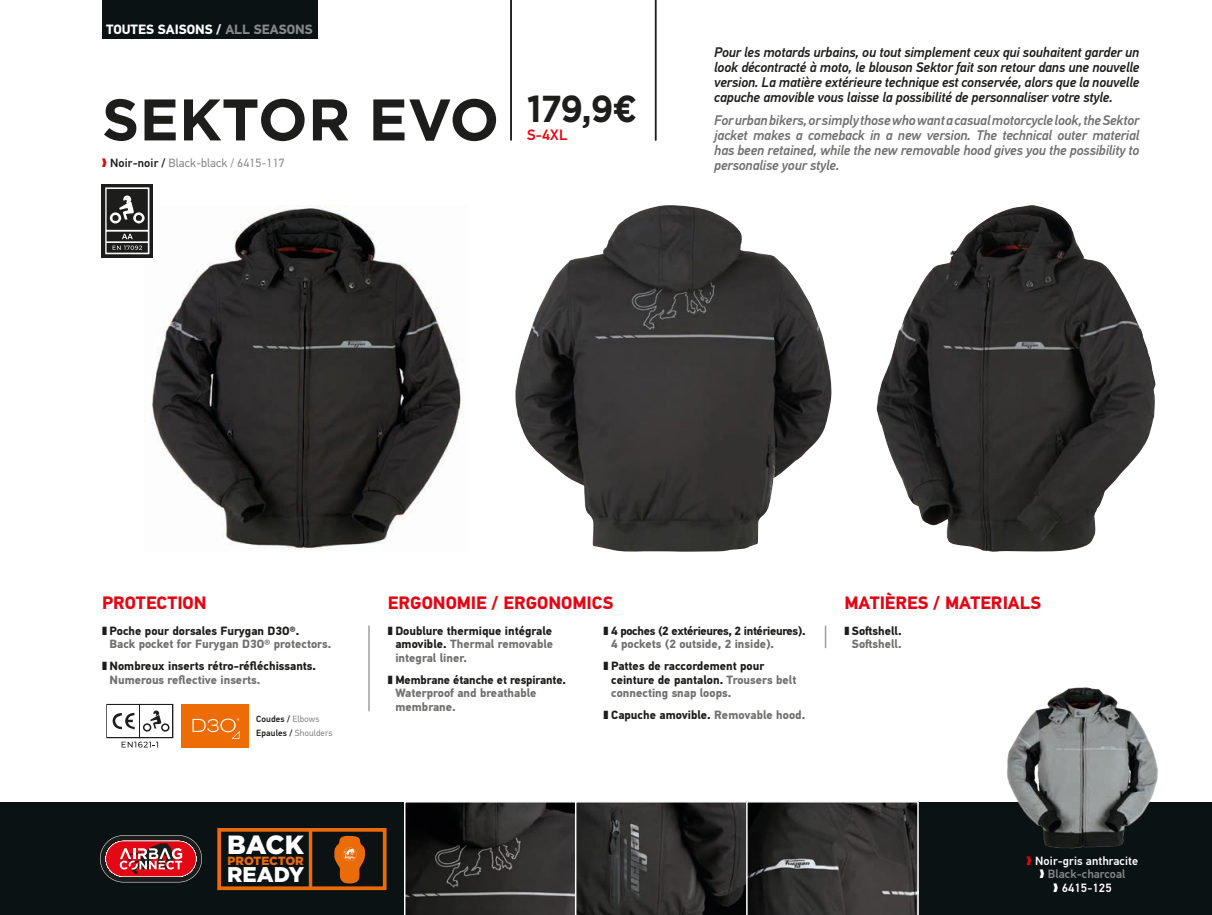
<style>
.page{position:relative;width:1212px;height:915px;background:#fff}
.page>*{position:absolute;margin:0;border:0;box-sizing:border-box;transform-origin:0 0}
.t1{font:700 58.5px "Gotham";letter-spacing:.005em;color:#1d1d1b}
.t2{font:900 26.25px "Gotham";color:#fff}
.t3{font:900 21.3px "Gotham";color:#fff}
.t4{font:700 18px "PF Din Text Pro";color:#e30614}
.t5{font:500 15px "PF Din Text Pro";color:#e30614}
.t6{font:italic 500 13.95px/15px "PF Din Text Pro";letter-spacing:-.01em;color:#1d1d1b;text-align:justify}
.t7{font:italic 500 13.95px/15px "PF Din Text Pro";letter-spacing:-.01em;color:#70706f;text-align:justify}
.t8{font:700 13.5px "PF Din Text Pro";color:#fff}
.t9{font:700 12px/13.5px "PF Din Text Pro";color:#1d1d1b}
.t10{font:700 12px/13.5px "PF Din Text Pro";color:#70706f}
.t11{font:700 12px/13.5px "PF Din Text Pro";letter-spacing:-.03em;color:#1d1d1b}
.t12{font:500 12px/13.5px "PF Din Text Pro";letter-spacing:.01em;color:#fff;text-align:center}
.t13{font:12px "PF Din Text Pro";letter-spacing:.01em;color:#878787}
.t14{font:900 11.85px "Gotham";color:#ec6b09}
.t15{font:500 9px/13.5px "PF Din Text Pro";letter-spacing:.01em;color:#1d1d1b}
.s1{color:#878787}
.s2{color:#e30614}
.s3{font-weight:500;color:#1d1d1b}
.s4{color:#70706f}
.s5{color:#1d1d1b}
.s6{font-weight:400;color:#878787}
</style>
<div class="page">
<div style="left:0;top:802px;width:1212px;height:112px;background:#0b1214"></div>
<div style="left:102px;top:0;width:215px;height:38px;background:#0b1214"></div>
<hr style="left:510px;top:0;width:2px;height:140px;background:#1d1d1b">
<hr style="left:655px;top:0;width:1px;height:140px;background:#1d1d1b">
<div style="left:217px;top:827px;width:169px;height:62px;border:4px solid #ec6b09"></div>
<hr style="left:309px;top:829px;width:3px;height:58px;background:#ec6b09">
<svg style="left:334px;top:835px;width:31px;height:48px"></svg>
<svg style="left:100px;top:835px;width:102px;height:47px;background:#933a3f"></svg>
<svg style="left:404px;top:801px;width:515px;height:113px"></svg>
<img style="left:876px;top:205px;width:280px;height:346px">
<img style="left:515px;top:205px;width:317px;height:347px">
<img style="left:144px;top:206px;width:320px;height:344px">
<hr style="left:368px;top:625px;width:2px;height:86px;background:#9d9d9d">
<svg style="left:825px;top:625px;width:1px;height:23px"></svg>
<svg style="left:106px;top:703px;width:67px;height:44px"></svg>
<div style="left:181px;top:703px;width:67px;height:44px;background:#ed6c06"></div>
<svg style="left:192px;top:718px;width:48px;height:20px"></svg>
<img style="left:1007px;top:687px;width:151px;height:161px">
<svg style="left:102px;top:184px;width:51px;height:73px"></svg>
<svg style="left:105px;top:187px;width:44px;height:67px"></svg>
<p class="t8" style="left:106px;top:21px;width:208px">TOUTES SAISONS / <span class="s1">ALL SEASONS</span></p>
<h1 class="t1" style="left:102px;top:81px;width:537px">SEKTOR EVO <sup>179,9€</sup></h1>
<p class="t5" style="left:527px;top:126px;width:42px">S-4XL</p>
<p class="t13" style="left:102px;top:156px;width:184px"><span class="s2">❱</span> <span class="s3">Noir-noir /</span> Black-black / 6415-117</p>
<p class="t6" style="left:714px;top:44px;width:427px">Pour les motards urbains, ou tout simplement ceux qui souhaitent garder un look décontracté à moto, le blouson Sektor fait son retour dans une nouvelle version. La matière extérieure technique est conservée, alors que la nouvelle capuche amovible vous laisse la possibilité de personnaliser votre style.</p>
<p class="t7" style="left:714px;top:113px;width:427px">For urban bikers, or simply those who want a casual motorcycle look, the Sektor jacket makes a comeback in a new version. The technical outer material has been retained, while the new removable hood gives you the possibility to personalise your style.</p>
<p class="t4" style="left:102px;top:592px;width:106px">PROTECTION</p>
<p class="t4" style="left:388px;top:592px;width:227px">ERGONOMIE / ERGONOMICS</p>
<p class="t9" style="left:395px;top:623px;width:159px;text-align:justify;text-indent:-8px">❚ Doublure thermique intégrale amovible. <span class="s4">Thermal removable integral liner.</span></p>
<p class="t10" style="left:395px;top:672px;width:172px;text-indent:-8px"><span class="s5">❚ Membrane étanche et respirante.<br></span>Waterproof and breathable membrane.</p>
<p class="t11" style="left:611px;top:623px;width:196px;text-indent:-8px">❚ 4 poches (2 extérieures, 2 intérieures).<br><span class="s4">4 pockets (2 outside, 2 inside).</span></p>
<p class="t9" style="left:611px;top:658px;width:187px;text-indent:-8px">❚ Pattes de raccordement pour ceinture de pantalon. <span class="s4">Trousers belt connecting snap loops.</span></p>
<p class="t9" style="left:604px;top:707px;width:203px">❚ Capuche amovible. <span class="s4">Removable hood.</span></p>
<p class="t10" style="left:110px;top:623px;width:223px;text-indent:-8px"><span class="s5">❚ Poche pour dorsales Furygan D3O®.<br></span>Back pocket for Furygan D3O® protectors.</p>
<p class="t9" style="left:110px;top:658px;width:208px;text-indent:-8px">❚ Nombreux inserts rétro-réfléchissants.<br><span class="s4">Numerous reflective inserts.</span></p>
<p class="t15" style="left:256px;top:712px;width:78px">Coudes / <span class="s6">Elbows<br></span>Epaules / <span class="s6">Shoulders</span></p>
<h2 class="t2" style="left:227px;top:826px;width:78px">BACK</h2>
<p class="t14" style="left:228px;top:852px;width:78px">PROTECTOR</p>
<h3 class="t3" style="left:227px;top:859px;width:78px">READY</h3>
<p class="t4" style="left:844px;top:592px;width:198px">MATIÈRES / MATERIALS</p>
<p class="t9" style="left:844px;top:623px;width:59px;text-align:right">❚ Softshell.<br><span class="s4">Softshell.</span></p>
<p class="t12" style="left:1026px;top:853px;width:113px"><span class="s2">❱</span> Noir-gris anthracite ❱ <span class="s1">Black-charcoal<br></span>❱ 6415-125</p>
</div>
